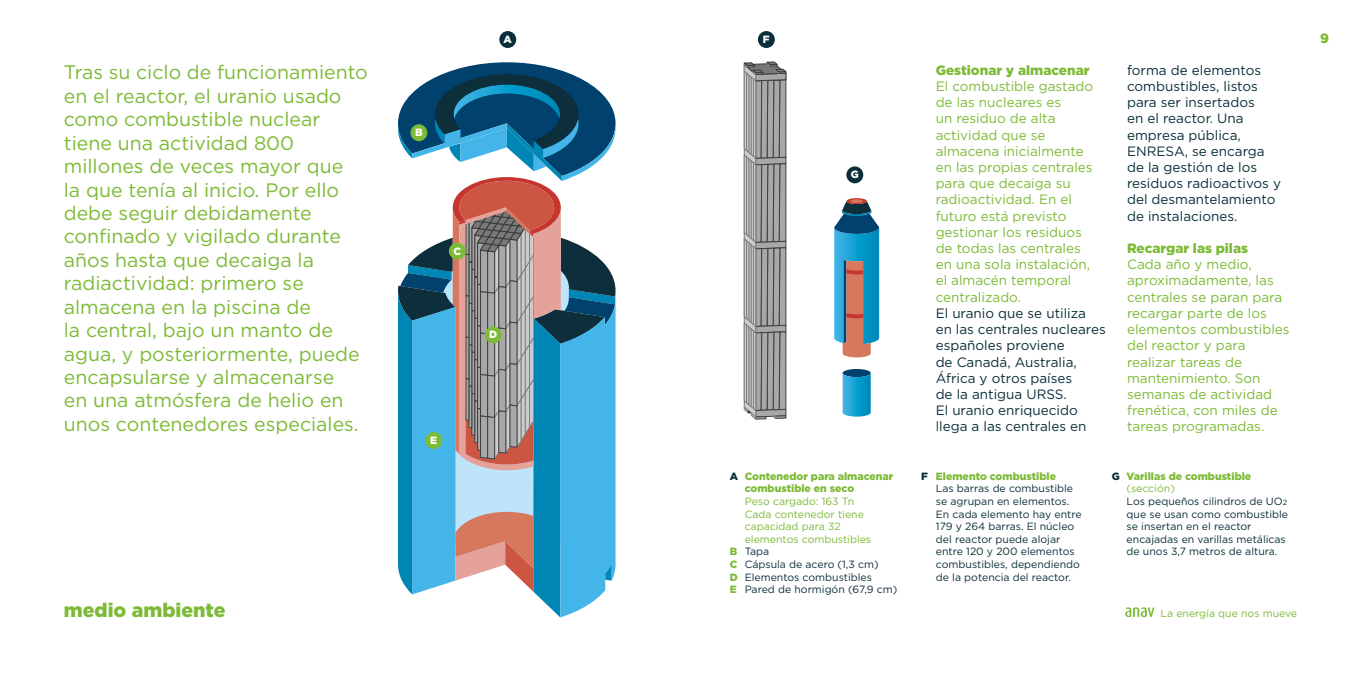
<style>
.page{position:relative;width:1361px;height:681px;background:#fff}
.page>*{position:absolute;margin:0;border:0;box-sizing:border-box;transform-origin:0 0}
.t1{font:19.5px/23.4px "Gotham";color:#7dba36}
.t2{font:900 19.5px "Gotham";color:#7dba36}
.t3{font:13.5px/16.2px "Gotham";color:#7dba36}
.t4{font:13.5px/16.2px "Gotham";color:#0b2f3a}
.t5{font:900 13.5px "Gotham";color:#7dba36}
.t6{font:10.5px/12.6px "Gotham";color:#0b2f3a}
.t7{font:10.5px/12.6px "Gotham";color:#7dba36}
.t8{font:900 10.5px/12.6px "Gotham";color:#7dba36;text-align:justify}
.t9{font:900 10.5px "Gotham";color:#fff}
.t10{font:900 10.5px "Gotham";color:#0b2f3a}
.s1{color:#7dba36}
.s2{font-size:7.5px}
</style>
<div class="page">
<svg style="left:743px;top:61px;width:44px;height:358px;background:#9a9a9a"></svg>
<div style="left:842px;top:369px;width:29px;height:8px;background:#00416e;border-radius:50%"></div>
<svg style="left:842px;top:373px;width:29px;height:43px"></svg>
<svg style="left:846px;top:198px;width:21px;height:6px"></svg>
<svg style="left:834px;top:201px;width:45px;height:156px;background:#5b8ca3"></svg>
<svg style="left:850px;top:199px;width:13px;height:4px"></svg>
<svg style="left:398px;top:62px;width:217px;height:555px"></svg>
<svg style="left:1125px;top:607px;width:29px;height:9px"></svg>
<div style="left:410px;top:124px;width:17px;height:17px;background:#7dba36;border-radius:50%"></div>
<div style="left:499px;top:31px;width:17px;height:17px;background:#0b2f3a;border-radius:50%"></div>
<div style="left:758px;top:31px;width:17px;height:17px;background:#0b2f3a;border-radius:50%"></div>
<div style="left:846px;top:166px;width:17px;height:17px;background:#0b2f3a;border-radius:50%"></div>
<div style="left:449px;top:242px;width:17px;height:17px;background:#7dba36;border-radius:50%"></div>
<div style="left:425px;top:432px;width:17px;height:16px;background:#7dba36;border-radius:50%"></div>
<div style="left:485px;top:326px;width:17px;height:17px;background:#7dba36;border-radius:50%"></div>
<p class="t9" style="left:503px;top:32px;width:10px">A</p>
<p class="t9" style="left:763px;top:32px;width:8px">F</p>
<p class="t1" style="left:64px;top:60px;width:306px">Tras su ciclo de funcionamiento en el reactor, el uranio usado como combustible nuclear tiene una actividad 800 millones de veces mayor que<br>la que tenía al inicio. Por ello debe seguir debidamente confinado y vigilado durante años hasta que decaiga la radiactividad: primero se almacena en la piscina de<br>la central, bajo un manto de agua, y posteriormente, puede encapsularse y almacenarse<br>en una atmósfera de helio en unos contenedores especiales.</p>
<p class="t5" style="left:935px;top:60px;width:155px">Gestionar y almacenar</p>
<p class="t3" style="left:935px;top:78px;width:159px">El combustible gastado de las nucleares es<br>un residuo de alta actividad que se almacena inicialmente en las propias centrales para que decaiga su radioactividad. En el futuro está previsto gestionar los residuos de todas las centrales en una sola instalación, el almacén temporal centralizado.</p>
<p class="t4" style="left:935px;top:304px;width:172px">El uranio que se utiliza<br>en las centrales nucleares españoles proviene<br>de Canadá, Australia,<br>África y otros países<br>de la antigua URSS.<br>El uranio enriquecido llega a las centrales en</p>
<p class="t9" style="left:415px;top:125px;width:9px">B</p>
<p class="t9" style="left:851px;top:167px;width:10px">G</p>
<p class="t9" style="left:453px;top:243px;width:9px">C</p>
<p class="t9" style="left:489px;top:327px;width:10px">D</p>
<p class="t9" style="left:430px;top:433px;width:9px">E</p>
<p class="t4" style="left:1127px;top:61px;width:155px">forma de elementos combustibles, listos para ser insertados<br>en el reactor. Una empresa pública,<br>ENRESA, se encarga de la gestión de los residuos radioactivos y del desmantelamiento de instalaciones.</p>
<p class="t5" style="left:1127px;top:239px;width:122px">Recargar las pilas</p>
<p class="t3" style="left:1127px;top:256px;width:164px">Cada año y medio, aproximadamente, las centrales se paran para recargar parte de los elementos combustibles del reactor y para realizar tareas de mantenimiento. Son semanas de actividad frenética, con miles de tareas programadas.</p>
<p class="t8" style="left:1126px;top:469px;width:126px">Varillas de combustible</p>
<p class="t6" style="left:1126px;top:482px;width:163px"><span class="s1">(sección)<br></span>Los pequeños cilindros de UO<span class="s2">2 </span>que se usan como combustible se insertan en el reactor encajadas en varillas metálicas de unos 3,7 metros de altura.</p>
<p class="t8" style="left:745px;top:469px;width:150px">Contenedor para almacenar</p>
<p class="t10" style="left:921px;top:468px;width:8px">F</p>
<p class="t10" style="left:1111px;top:468px;width:10px">G</p>
<p class="t8" style="left:745px;top:482px;width:111px">combustible en seco</p>
<p class="t7" style="left:745px;top:494px;width:128px">Peso cargado: 163 Tn<br>Cada contenedor tiene capacidad para 32 elementos combustibles</p>
<p class="t6" style="left:745px;top:545px;width:154px">Tapa<br>Cápsula de acero (1,3 cm)<br>Elementos combustibles<br>Pared de hormigón (67,9 cm)</p>
<p class="t8" style="left:936px;top:469px;width:122px">Elemento combustible</p>
<p class="t6" style="left:936px;top:482px;width:147px">Las barras de combustible se agrupan en elementos.<br>En cada elemento hay entre<br>179 y 264 barras. El núcleo del reactor puede alojar entre 120 y 200 elementos combustibles, dependiendo de la potencia del reactor.</p>
<p class="t10" style="left:730px;top:468px;width:10px">A</p>
<p class="t8" style="left:730px;top:545px;width:10px">B C D E</p>
<h1 class="t2" style="left:64px;top:596px;width:163px">medio ambiente</h1>
<p class="t7" style="left:1160px;top:606px;width:138px">La energía que nos mueve</p>
<p class="t5" style="left:1320px;top:29px;width:10px">9</p>
</div>
